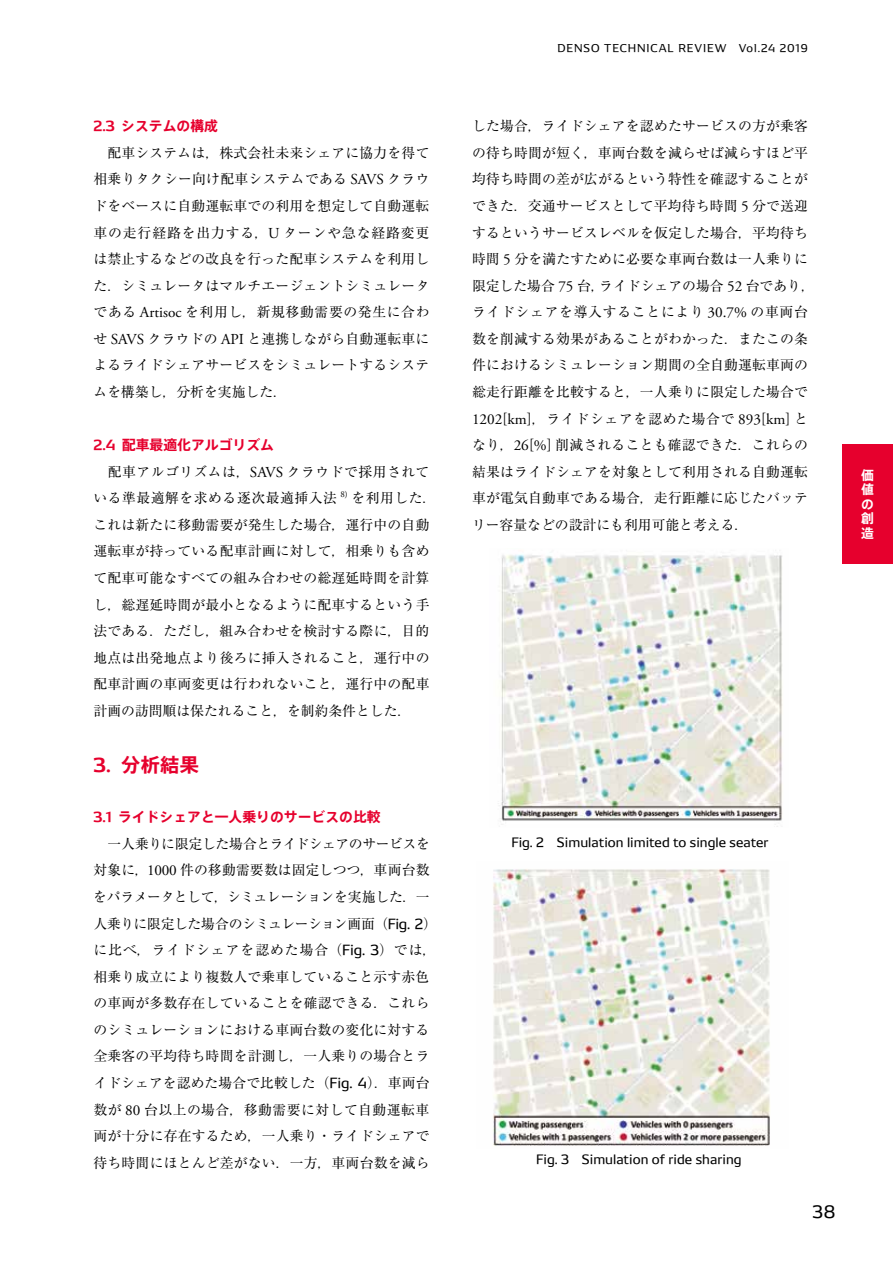
<style>
.page{position:relative;width:893px;height:1263px;background:#fff}
.page>*{position:absolute;margin:0;border:0;box-sizing:border-box;transform-origin:0 0}
.t1{font:700 19.2px "DENSOTP2017";color:#e6002d}
.t2{font:16.95px "DENSOTP2017";color:#000}
.t3{font:15.15px "Adobe Garamond Pro";color:#000}
.t4{font:13.8px/26.5px "Ryumin Pr 6 N";letter-spacing:.015em;color:#000}
.t5{font:700 13.8px "DENSOTP2017";color:#e6002d}
.t6{font:13.8px/26.5px "Ryumin Pr 6 N";letter-spacing:.035em;color:#000}
.t7{font:12.75px "DENSO Sans TP2017";color:#000}
.t8{font:700 12.75px/14.4px "DENSOTP2017";color:#fff;text-align:justify}
.t9{font:10.65px "DENSOTP2017";letter-spacing:.085em;color:#000}
.t10{font:8.85px "Adobe Garamond Pro";color:#000}
.s1{font-family:"Adobe Garamond Pro";font-size:15.15px}
.s2{font-family:"DENSO Sans TP2017"}
.s3{font-family:"Ryumin Pr 6 N";font-size:13.8px}
</style>
<div class="page">
<div style="left:842px;top:444px;width:51px;height:119px;background:#e6002d"></div>
<img style="left:499px;top:554px;width:283px;height:273px">
<img style="left:493px;top:869px;width:277px;height:277px">
<p class="t5" style="left:94px;top:118px;width:126px">2.3 システムの構成</p>
<p class="t4" style="left:94px;top:139px;width:337px;text-align:justify">　配車システムは，株式会社未来シェアに協力を得て相乗りタクシー向け配車システムである <span class="s1">SAVS</span> クラウドをベースに自動運転車での利用を想定して自動運転車の走行経路を出力する，<span class="s1">U</span> ターンや急な経路変更は禁止するなどの改良を行った配車システムを利用した．シミュレータはマルチエージェントシミュレータである <span class="s1">Artisoc</span> を利用し，新規移動需要の発生に合わせ <span class="s1">SAVS</span> クラウドの <span class="s1">API</span> と連携しながら自動運転車によるライドシェアサービスをシミュレートするシステムを構築し，分析を実施した．</p>
<p class="t5" style="left:94px;top:437px;width:182px">2.4 配車最適化アルゴリズム</p>
<p class="t6" style="left:94px;top:458px;width:337px">　配車アルゴリズムは，<span class="s1">SAVS</span> クラウドで採用されている準最適解を求める逐次最適挿入法</p>
<p class="t10" style="left:340px;top:488px;width:9px">8)</p>
<p class="t4" style="left:94px;top:484px;width:344px;text-indent:258px">を利用した．これは新たに移動需要が発生した場合，運行中の自動運転車が持っている配車計画に対して，相乗りも含めて配車可能なすべての組み合わせの総遅延時間を計算し，総遅延時間が最小となるように配車するという手法である．ただし，組み合わせを検討する際に，目的地点は出発地点より後ろに挿入されること，運行中の配車計画の車両変更は行われないこと，運行中の配車計画の訪問順は保たれること，を制約条件とした．</p>
<h1 class="t1" style="left:94px;top:754px;width:107px">3. 分析結果</h1>
<p class="t5" style="left:94px;top:809px;width:289px">3.1 ライドシェアと一人乗りのサービスの比較</p>
<p class="t4" style="left:93px;top:830px;width:345px">　一人乗りに限定した場合とライドシェアのサービスを対象に，<span class="s1">1000</span> 件の移動需要数は固定しつつ，車両台数をパラメータとして，シミュレーションを実施した．一人乗りに限定した場合のシミュレーション画面（<span class="s2">Fig. 2</span>）に比べ，ライドシェアを認めた場合（<span class="s2">Fig. 3</span>）では，相乗り成立により複数人で乗車していること示す赤色の車両が多数存在していることを確認できる．これらのシミュレーションにおける車両台数の変化に対する全乗客の平均待ち時間を計測し，一人乗りの場合とライドシェアを認めた場合で比較した（<span class="s2">Fig. 4</span>）．車両台数が <span class="s1">80</span> 台以上の場合，移動需要に対して自動運転車両が十分に存在するため，一人乗り・ライドシェアで待ち時間にほとんど差がない．一方，車両台数を減ら</p>
<p class="t9" style="left:557px;top:42px;width:252px">DENSO TECHNICAL REVIEW Vol.24 2019</p>
<p class="t4" style="left:472px;top:112px;width:344px">した場合，ライドシェアを認めたサービスの方が乗客の待ち時間が短く，車両台数を減らせば減らすほど平均待ち時間の差が広がるという特性を確認することができた．交通サービスとして平均待ち時間 <span class="s1">5</span> 分で送迎するというサービスレベルを仮定した場合，平均待ち時間 <span class="s1">5</span> 分を満たすために必要な車両台数は一人乗りに限定した場合 <span class="s1">75</span> 台，ライドシェアの場合 <span class="s1">52</span> 台であり，ライドシェアを導入することにより <span class="s1">30.7%</span> の車両台数を削減する効果があることがわかった．またこの条件におけるシミュレーション期間の全自動運転車両の総走行距離を比較すると，一人乗りに限定した場合で</p>
<p class="t3" style="left:472px;top:410px;width:337px">1202[km]<span class="s3">，ライドシェアを認めた場合で</span> 893[km] <span class="s3">と</span></p>
<p class="t4" style="left:472px;top:431px;width:337px;text-align:justify">なり，<span class="s1">26[%]</span> 削減されることも確認できた．これらの結果はライドシェアを対象として利用される自動運転車が電気自動車である場合，走行距離に応じたバッテリー容量などの設計にも利用可能と考える．</p>
<p class="t8" style="left:861px;top:468px;width:14px">価値の創造</p>
<p class="t7" style="left:511px;top:835px;width:259px">Fig. 2　Simulation limited to single seater</p>
<p class="t7" style="left:536px;top:1152px;width:207px">Fig. 3　Simulation of ride sharing</p>
<p class="t2" style="left:812px;top:1203px;width:25px">38</p>
</div>
